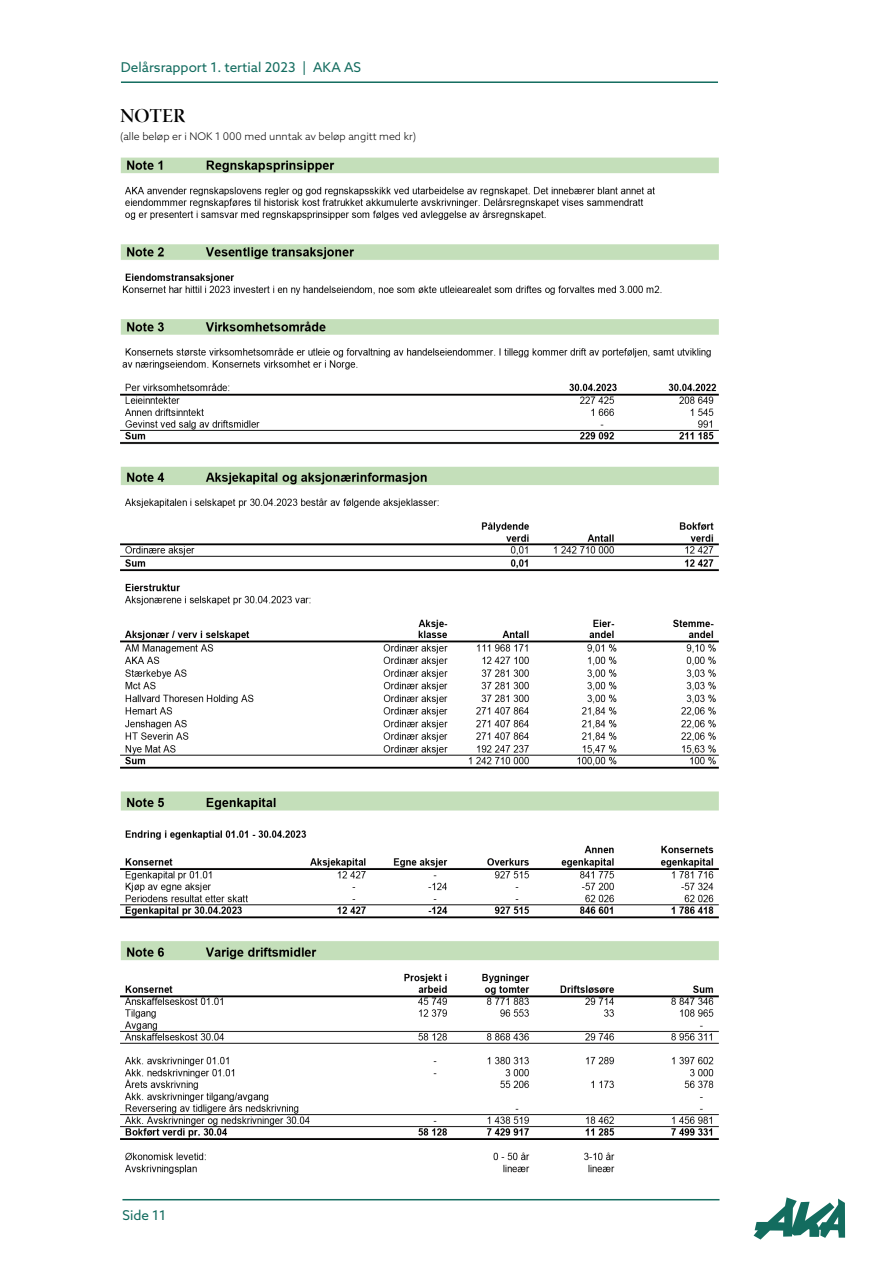
<style>
.page{position:relative;width:893px;height:1263px;background:#fff}
.page>*{position:absolute;margin:0;border:0;box-sizing:border-box;transform-origin:0 0}
.t1{font:19.5px "Warnock Pro Semibold Disp";color:#010000}
.t2{font:13.5px "Azo Sans";color:#136c5f}
.t3{font:300 10.5px "Azo Sans";color:#010000}
</style>
<div class="page">
<svg style="left:754px;top:1197px;width:91px;height:42px"></svg>
<hr style="left:122px;top:1199px;width:597px;height:1px;background:#136c5f">
<hr style="left:121px;top:81px;width:597px;height:2px;background:#136c5f">
<img style="left:121px;top:157px;width:597px;height:1016px">
<p class="t2" style="left:121px;top:58px;width:242px">Delårsrapport 1. tertial 2023 | AKA AS</p>
<p class="t1" style="left:120px;top:104px;width:67px">NOTER</p>
<p class="t3" style="left:120px;top:129px;width:298px">(alle beløp er i NOK 1 000 med unntak av beløp angitt med kr)</p>
<p class="t2" style="left:122px;top:1206px;width:45px">Side 11</p>
</div>
